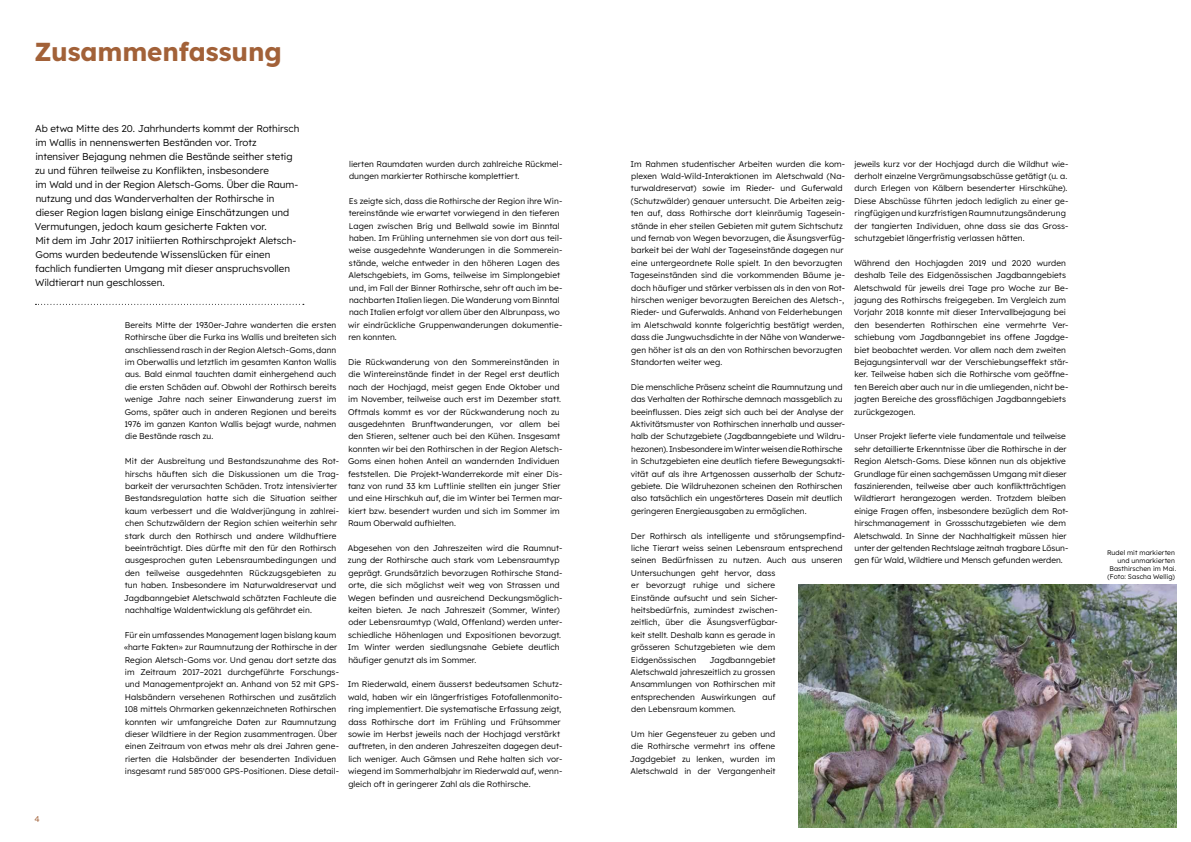
<style>
.page{position:relative;width:1191px;height:842px;background:#fff}
.page>*{position:absolute;margin:0;border:0;box-sizing:border-box;transform-origin:0 0}
.t1{font:700 26px "Lexend";letter-spacing:-.005em;color:#a26138}
.t2{font:300 9.8px/14px "Lexend";color:#000}
.t3{font:300 8.5px "Lexend";color:#a26138}
.t4{font:300 8.3px/12.4px "Lexend";letter-spacing:.005em;color:#000}
.t5{font:300 6.7px/8px "Lexend";letter-spacing:.015em;color:#000;text-align:right}
</style>
<div class="page">
<svg style="left:35px;top:304px;width:269px;height:1px"></svg>
<img style="left:798px;top:584px;width:378px;height:244px">
<h1 class="t1" style="left:34px;top:32px;width:249px">Zusammenfassung</h1>
<p class="t2" style="left:35px;top:121px;width:266px">Ab etwa Mitte des 20. Jahrhunderts kommt der Rothirsch im Wallis in nennenswerten Beständen vor. Trotz intensiver Bejagung nehmen die Bestände seither stetig zu und führen teilweise zu Konflikten, insbesondere<br>im Wald und in der Region Aletsch-Goms. Über die Raum&shy;nutzung und das Wanderverhalten der Rothirsche in dieser Region lagen bislang einige Einschätzungen und Vermutungen, jedoch kaum gesicherte Fakten vor.<br>Mit dem im Jahr 2017 initiierten Rothirschprojekt Aletsch-Goms wurden bedeutende Wissenslücken für einen fachlich fundierten Umgang mit dieser anspruchsvollen Wildtierart nun geschlossen.</p>
<p class="t4" style="left:124px;top:318px;width:214px;text-align:justify">Bereits Mitte der 1930er-Jahre wanderten die ersten Rothirsche über die Furka ins Wallis und breiteten sich anschliessend rasch in der Region Aletsch-Goms, dann im Oberwallis und letztlich im gesamten Kanton Wallis aus. Bald einmal tauchten damit einhergehend auch die ersten Schäden auf. Obwohl der Rothirsch bereits wenige Jahre nach seiner Einwanderung zuerst im Goms, später auch in anderen Regionen und bereits 1976 im ganzen Kanton Wallis bejagt wurde, nahmen die Bestände rasch zu.</p>
<p class="t4" style="left:124px;top:454px;width:217px">Mit der Ausbreitung und Bestandszunahme des Rot&shy;hirschs häuften sich die Diskussionen um die Trag&shy;barkeit der verursachten Schäden. Trotz intensivierter Bestandsregulation hatte sich die Situation seither kaum verbessert und die Waldverjüngung in zahlrei&shy;chen Schutzwäldern der Region schien weiterhin sehr stark durch den Rothirsch und andere Wildhuftiere beeinträchtigt. Dies dürfte mit den für den Rothirsch ausgesprochen guten Lebensraumbedingungen und den teilweise ausgedehnten Rückzugsgebieten zu tun haben. Insbesondere im Naturwaldreservat und Jagdbanngebiet Aletschwald schätzten Fachleute die nachhaltige Waldentwicklung als gefährdet ein.</p>
<p class="t4" style="left:124px;top:628px;width:216px">Für ein umfassendes Management lagen bislang kaum «harte Fakten» zur Raumnutzung der Rothirsche in der Region Aletsch-Goms vor. Und genau dort setzte das im Zeitraum 2017–2021 durchgeführte Forschungs&shy;und Managementprojekt an. Anhand von 52 mit GPS-Halsbändern versehenen Rothirschen und zusätzlich 108 mittels Ohrmarken gekennzeichneten Rothirschen konnten wir umfangreiche Daten zur Raumnutzung dieser Wildtiere in der Region zusammentragen. Über einen Zeitraum von etwas mehr als drei Jahren gene&shy;rierten die Halsbänder der besenderten Individuen insgesamt rund 585'000 GPS-Positionen. Diese detail-</p>
<p class="t4" style="left:349px;top:157px;width:215px">lierten Raumdaten wurden durch zahlreiche Rückmel&shy;dungen markierter Rothirsche komplettiert.</p>
<p class="t4" style="left:348px;top:194px;width:215px">Es zeigte sich, dass die Rothirsche der Region ihre Win&shy;tereinstände wie erwartet vorwiegend in den tieferen Lagen zwischen Brig und Bellwald sowie im Binntal haben. Im Frühling unternehmen sie von dort aus teil&shy;weise ausgedehnte Wanderungen in die Sommerein&shy;stände, welche entweder in den höheren Lagen des Aletschgebiets, im Goms, teilweise im Simplongebiet und, im Fall der Binner Rothirsche, sehr oft auch im be&shy;nachbarten Italien liegen. Die Wanderung vom Binntal nach Italien erfolgt vor allem über den Albrunpass, wo wir eindrückliche Gruppenwanderungen dokumentie&shy;ren konnten.</p>
<p class="t4" style="left:348px;top:355px;width:216px">Die Rückwanderung von den Sommereinständen in die Wintereinstände findet in der Regel erst deutlich nach der Hochjagd, meist gegen Ende Oktober und im November, teilweise auch erst im Dezember statt.<br>Oftmals kommt es vor der Rückwanderung noch zu ausgedehnten Brunftwanderungen, vor allem bei den Stieren, seltener auch bei den Kühen. Insgesamt konnten wir bei den Rothirschen in der Region Aletsch-Goms einen hohen Anteil an wandernden Individuen feststellen. Die Projekt-Wanderrekorde mit einer Dis&shy;tanz von rund 33 km Luftlinie stellten ein junger Stier und eine Hirschkuh auf, die im Winter bei Termen mar&shy;kiert bzw. besendert wurden und sich im Sommer im Raum Oberwald aufhielten.</p>
<p class="t4" style="left:348px;top:541px;width:216px">Abgesehen von den Jahreszeiten wird die Raumnut&shy;zung der Rothirsche auch stark vom Lebensraumtyp geprägt. Grundsätzlich bevorzugen Rothirsche Stand&shy;orte, die sich möglichst weit weg von Strassen und Wegen befinden und ausreichend Deckungsmöglich&shy;keiten bieten. Je nach Jahreszeit (Sommer, Winter) oder Lebensraumtyp (Wald, Offenland) werden unter&shy;schiedliche Höhenlagen und Expositionen bevorzugt.<br>Im Winter werden siedlungsnahe Gebiete deutlich häufiger genutzt als im Sommer.</p>
<p class="t4" style="left:348px;top:678px;width:216px">Im Riederwald, einem äusserst bedeutsamen Schutz&shy;wald, haben wir ein längerfristiges Fotofallenmonito&shy;ring implementiert. Die systematische Erfassung zeigt, dass Rothirsche dort im Frühling und Frühsommer sowie im Herbst jeweils nach der Hochjagd verstärkt auftreten, in den anderen Jahreszeiten dagegen deut&shy;lich weniger. Auch Gämsen und Rehe halten sich vor&shy;wiegend im Sommerhalbjahr im Riederwald auf, wenn&shy;gleich oft in geringerer Zahl als die Rothirsche.</p>
<p class="t3" style="left:34px;top:813px;width:7px">4</p>
<p class="t4" style="left:630px;top:157px;width:216px">Im Rahmen studentischer Arbeiten wurden die kom&shy;plexen Wald-Wild-Interaktionen im Aletschwald (Na&shy;turwaldreservat) sowie im Rieder- und Guferwald (Schutzwälder) genauer untersucht. Die Arbeiten zeig&shy;ten auf, dass Rothirsche dort kleinräumig Tagesein&shy;stände in eher steilen Gebieten mit gutem Sichtschutz und fernab von Wegen bevorzugen, die Äsungsverfüg&shy;barkeit bei der Wahl der Tageseinstände dagegen nur eine untergeordnete Rolle spielt. In den bevorzugten Tageseinständen sind die vorkommenden Bäume je&shy;doch häufiger und stärker verbissen als in den von Rot&shy;hirschen weniger bevorzugten Bereichen des Aletsch-, Rieder- und Guferwalds. Anhand von Felderhebungen im Aletschwald konnte folgerichtig bestätigt werden, dass die Jungwuchsdichte in der Nähe von Wanderwe&shy;gen höher ist als an den von Rothirschen bevorzugten Standorten weiter weg.</p>
<p class="t4" style="left:630px;top:380px;width:216px">Die menschliche Präsenz scheint die Raumnutzung und das Verhalten der Rothirsche demnach massgeblich zu beeinflussen. Dies zeigt sich auch bei der Analyse der Aktivitätsmuster von Rothirschen innerhalb und ausser&shy;halb der Schutzgebiete (Jagdbanngebiete und Wildru&shy;hezonen). Insbesondere im Winter weisen die Rothirsche in Schutzgebieten eine deutlich tiefere Bewegungsakti&shy;vität auf als ihre Artgenossen ausserhalb der Schutz&shy;gebiete. Die Wildruhezonen scheinen den Rothirschen also tatsächlich ein ungestörteres Dasein mit deutlich geringeren Energieausgaben zu ermöglichen.</p>
<p class="t4" style="left:631px;top:529px;width:216px">Der Rothirsch als intelligente und störungsempfind&shy;liche Tierart weiss seinen Lebensraum entsprechend seinen Bedürfnissen zu nutzen. Auch aus unseren Untersuchungen geht hervor, dass<br>er bevorzugt ruhige und sichere<br>Einstände aufsucht und sein Sicher-<br>heitsbedürfnis, zumindest zwischen-<br>zeitlich, über die Äsungsverfügbar-<br>keit stellt. Deshalb kann es gerade in<br>grösseren Schutzgebieten wie dem<br>Eidgenössischen</p>
<p class="t4" style="left:630px;top:653px;width:147px;text-align:justify;text-indent:79px">Jagdbanngebiet Aletschwald jahreszeitlich zu grossen Ansammlungen von Rothirschen mit entsprechenden Auswirkungen auf den Lebensraum kommen.</p>
<p class="t4" style="left:630px;top:727px;width:147px;text-align:justify">Um hier Gegensteuer zu geben und die Rothirsche vermehrt ins offene Jagdgebiet zu lenken, wurden im Aletschwald in der Vergangenheit</p>
<p class="t4" style="left:854px;top:157px;width:216px">jeweils kurz vor der Hochjagd durch die Wildhut wie&shy;derholt einzelne Vergrämungsabschüsse getätigt (u. a. durch Erlegen von Kälbern besenderter Hirschkühe).<br>Diese Abschüsse führten jedoch lediglich zu einer ge&shy;ringfügigen und kurzfristigen Raumnutzungsänderung der tangierten Individuen, ohne dass sie das Gross&shy;schutzgebiet längerfristig verlassen hätten.</p>
<p class="t4" style="left:854px;top:256px;width:216px">Während den Hochjagden 2019 und 2020 wurden deshalb Teile des Eidgenössischen Jagdbanngebiets Aletschwald für jeweils drei Tage pro Woche zur Be&shy;jagung des Rothirschs freigegeben. Im Vergleich zum Vorjahr 2018 konnte mit dieser Intervallbejagung bei den besenderten Rothirschen eine vermehrte Ver&shy;schiebung vom Jagdbanngebiet ins offene Jagdge&shy;biet beobachtet werden. Vor allem nach dem zweiten Bejagungsintervall war der Verschiebungseffekt stär&shy;ker. Teilweise haben sich die Rothirsche vom geöffne&shy;ten Bereich aber auch nur in die umliegenden, nicht be&shy;jagten Bereiche des grossflächigen Jagdbanngebiets zurückgezogen.</p>
<p class="t4" style="left:854px;top:430px;width:216px">Unser Projekt lieferte viele fundamentale und teilweise sehr detaillierte Erkenntnisse über die Rothirsche in der Region Aletsch-Goms. Diese können nun als objektive Grundlage für einen sachgemässen Umgang mit dieser faszinierenden, teilweise aber auch konfliktträchtigen Wildtierart herangezogen werden. Trotzdem bleiben einige Fragen offen, insbesondere bezüglich dem Rot&shy;hirschmanagement in Grossschutzgebieten wie dem Aletschwald. In Sinne der Nachhaltigkeit müssen hier unter der geltenden Rechtslage zeitnah tragbare Lösun&shy;gen für Wald, Wildtiere und Mensch gefunden werden.</p>
<p class="t5" style="left:1107px;top:548px;width:71px">Rudel mit markierten und unmarkierten<br>Basthirschen im Mai. (Foto: Sascha Wellig)</p>
</div>
